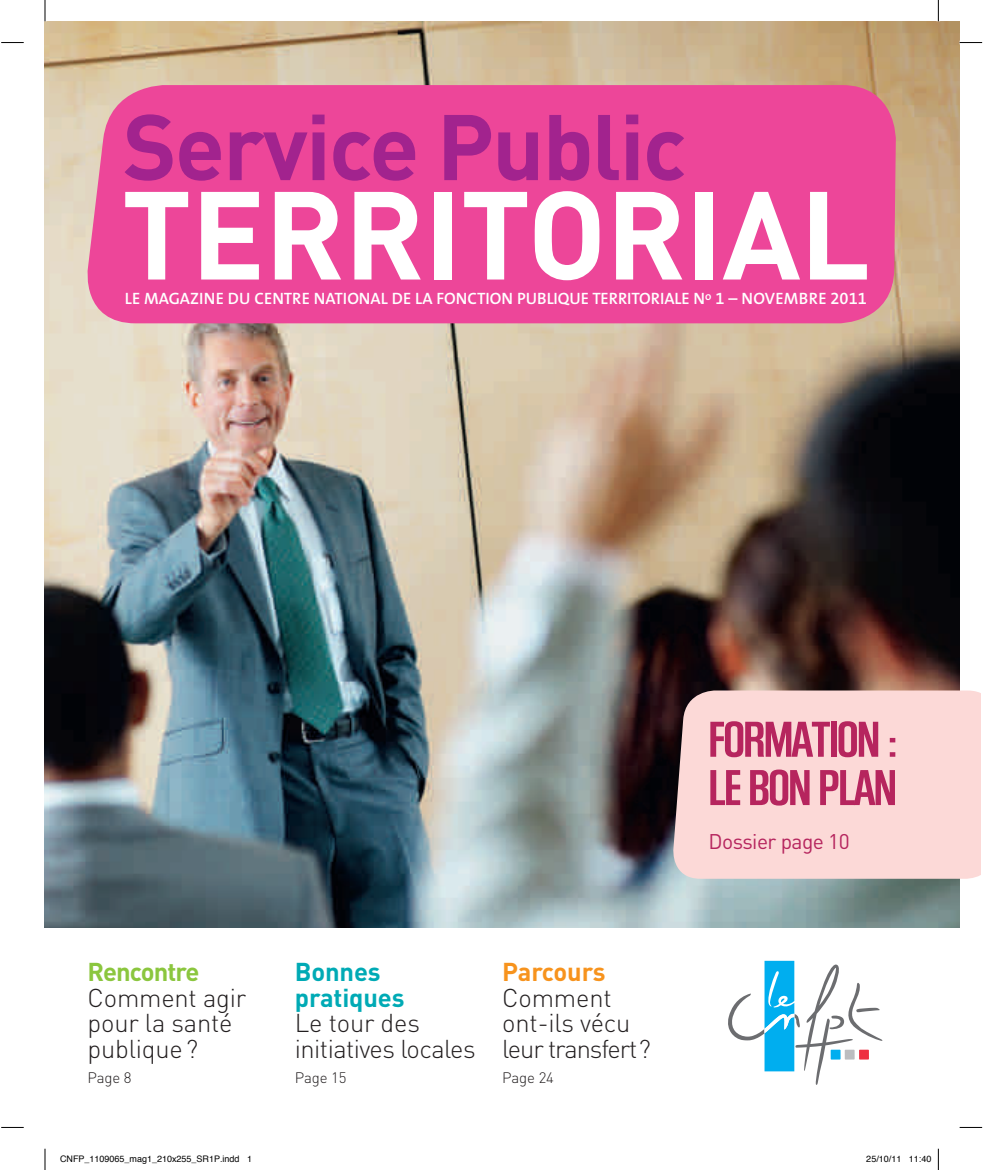
<style>
.page{position:relative;width:983px;height:1170px;background:#fff}
.page>*{position:absolute;margin:0;border:0;box-sizing:border-box;transform-origin:0 0}
.t1{font:700 123px "DINOT";letter-spacing:-.005em;color:#fff}
.t2{font:700 91.5px "DINOT";letter-spacing:-.02em;color:#a2238e}
.t3{font:700 52.5px/48.3px "Block Gothic Cond";letter-spacing:-.025em;color:#b6255e}
.t4{font:300 25.5px/25.5px "DINOT";letter-spacing:-.01em;color:#231f20}
.t5{font:700 25.5px/25.5px "DINOT";letter-spacing:-.005em;color:#00aab5}
.t6{font:700 25.5px "DINOT";letter-spacing:-.035em;color:#8bc63e}
.t7{font:700 25.5px "DINOT";letter-spacing:-.015em;color:#f7931d}
.t8{font:21px "DINOT";letter-spacing:-.025em;color:#b6255e}
.t9{font:600 16.5px "The Sans OT6";color:#fff}
.t10{font:300 15px "DINOT";letter-spacing:-.01em;color:#231f20}
.t11{font:9px "Helvetica";color:#000}
</style>
<div class="page">
<img style="left:45px;top:21px;width:914px;height:906px">
<svg style="left:728px;top:960px;width:154px;height:124px"></svg>
<div style="left:81px;top:85px;width:815px;height:238px;background:#ed4699"></div>
<div style="left:671px;top:690px;width:309px;height:188px;background:#fcd9d7"></div>
<svg style="left:1px;top:1127px;width:23px;height:1px"></svg>
<svg style="left:959px;top:1127px;width:23px;height:1px"></svg>
<svg style="left:44px;top:0;width:1px;height:21px"></svg>
<svg style="left:44px;top:1148px;width:1px;height:21px"></svg>
<svg style="left:937px;top:0;width:1px;height:21px"></svg>
<svg style="left:937px;top:1149px;width:1px;height:20px"></svg>
<svg style="left:1px;top:42px;width:23px;height:1px"></svg>
<svg style="left:959px;top:42px;width:23px;height:1px"></svg>
<svg style="left:2px;top:1126px;width:21px;height:1px"></svg>
<svg style="left:960px;top:1126px;width:22px;height:1px"></svg>
<svg style="left:45px;top:0;width:1px;height:21px"></svg>
<svg style="left:45px;top:1148px;width:1px;height:21px"></svg>
<svg style="left:938px;top:0;width:1px;height:21px"></svg>
<svg style="left:938px;top:1148px;width:1px;height:21px"></svg>
<h2 class="t2" style="left:123px;top:93px;width:565px">Service Public</h2>
<h1 class="t1" style="left:122px;top:162px;width:750px">TERRITORIAL</h1>
<p class="t9" style="left:125px;top:289px;width:743px">LE MAGAZINE DU CENTRE NATIONAL DE LA FONCTION PUBLIQUE TERRITORIALE N<sup>o</sup> 1 – NOVEMBRE 2011</p>
<p class="t6" style="left:87px;top:956px;width:113px">Rencontre</p>
<p class="t4" style="left:87px;top:987px;width:160px">Comment agir pour la santé publique ?</p>
<p class="t10" style="left:87px;top:1071px;width:46px">Page 8</p>
<p class="t5" style="left:295px;top:958px;width:111px">Bonnes pratiques</p>
<p class="t4" style="left:295px;top:1012px;width:182px">Le tour des initiatives locales</p>
<p class="t10" style="left:295px;top:1071px;width:53px">Page 15</p>
<p class="t7" style="left:502px;top:956px;width:105px">Parcours</p>
<p class="t4" style="left:502px;top:987px;width:150px">Comment ont-ils vécu leur transfert ?</p>
<p class="t10" style="left:502px;top:1071px;width:53px">Page 24</p>
<h3 class="t3" style="left:708px;top:713px;width:191px">FORMATION :<br>LE BON PLAN</h3>
<p class="t8" style="left:708px;top:828px;width:142px">Dossier page 10</p>
<p class="t11" style="left:60px;top:1155px;width:194px">CNFP_1109065_mag1_210x255_SR1P.indd 1</p>
<p class="t11" style="left:866px;top:1155px;width:66px">25/10/11 11:40</p>
</div>
